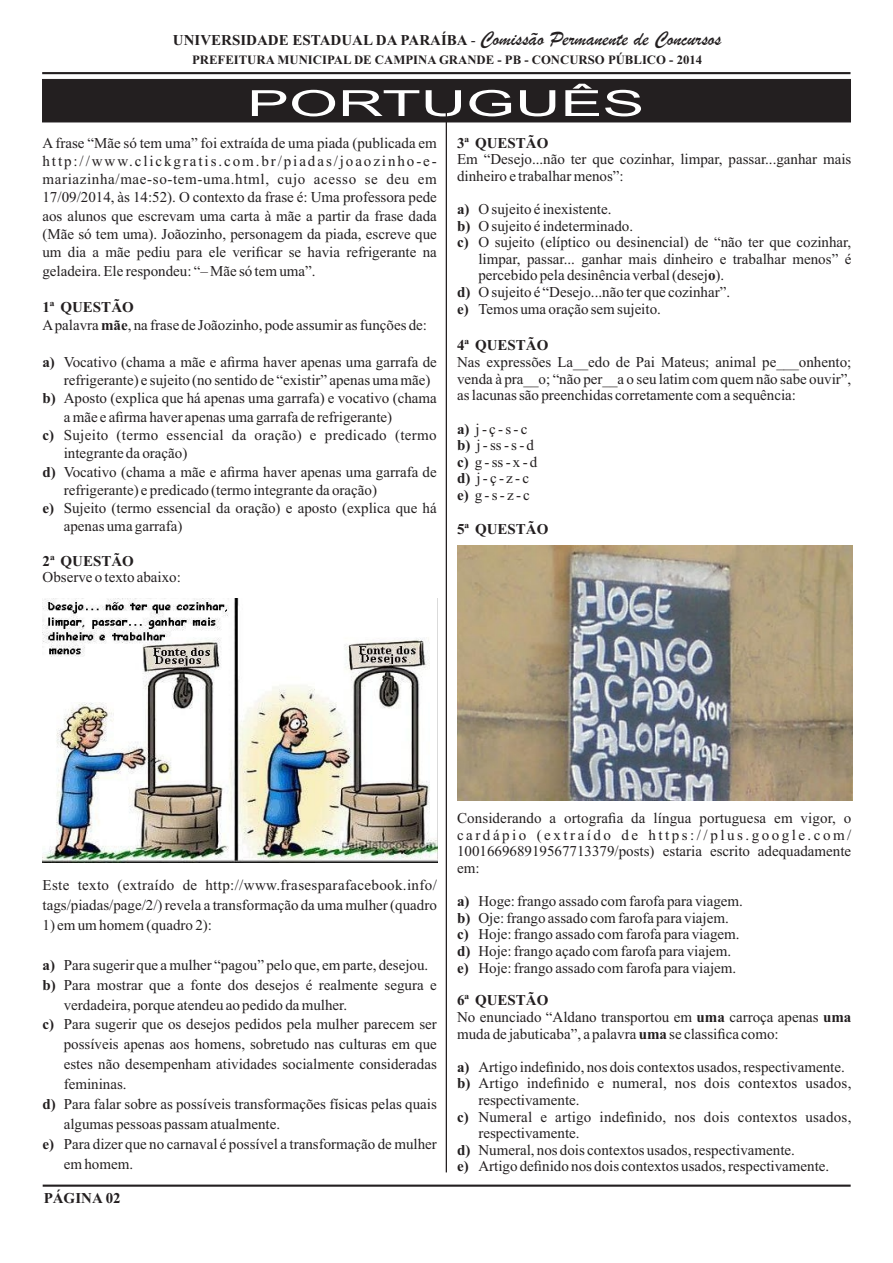
<style>
.page{position:relative;width:893px;height:1263px;background:#fff}
.page>*{position:absolute;margin:0;border:0;box-sizing:border-box;transform-origin:0 0}
.t1{font:36px "Arial";color:#fff;scale:1.75 1}
.t2{font:15px/16.6px "Times New Roman";color:#231f20}
.t3{font:700 15px "Times New Roman";color:#231f20}
.t4{font:15px "Times New Roman";letter-spacing:.025em;color:#231f20}
.t5{font:700 12.75px "Times New Roman";color:#231f20}
.s1{font-weight:400}
.s2{font-family:"Brush Script";font-weight:400;font-size:21px}
.s3{font-weight:700}
</style>
<div class="page">
<hr style="left:42px;top:72px;width:808px;height:2px;background:#231f20">
<hr style="left:43px;top:1184px;width:808px;height:3px;background:#231f20">
<div style="left:42px;top:79px;width:809px;height:44px;background:#231f20"></div>
<img style="left:43px;top:598px;width:395px;height:264px">
<img style="left:457px;top:545px;width:395px;height:256px">
<hr style="left:446px;top:79px;width:1px;height:1093px;background:#231f20">
<p class="t3" style="left:173px;top:35px;width:550px">UNIVERSIDADE ESTADUAL DA PARAÍBA <span class="s1">-</span> <span class="s2">Comissão Permanente de Concursos</span></p>
<p class="t5" style="left:192px;top:55px;width:512px">PREFEITURA MUNICIPAL DE CAMPINA GRANDE - PB - CONCURSO PÚBLICO - 2014</p>
<h1 class="t1" style="left:247px;top:90px;width:228px">PORTUGUÊS</h1>
<p class="t2" style="left:42px;top:135px;width:396px;line-height:18.3px;text-align:justify">Afrase “Mãe só tem uma” foi extraída de uma piada (publicada em http://www.clickgratis.com.br/piadas/joaozinho-e&shy;mariazinha/mae-so-tem-uma.html, cujo acesso se deu em 17/09/2014, às 14:52). O contexto da frase é: Uma professora pede aos alunos que escrevam uma carta à mãe a partir da frase dada (Mãe só tem uma). Joãozinho, personagem da piada, escreve que um dia a mãe pediu para ele verificar se havia refrigerante na geladeira. Ele respondeu: “– Mãe só tem uma”.</p>
<p class="t2" style="left:42px;top:299px;width:386px;line-height:18.3px"><span class="s3">1ª QUESTÃO<br></span>Apalavra <span class="s3">mãe</span>, na frase de Joãozinho, pode assumir as funções de:</p>
<p class="t2" style="left:42px;top:355px;width:396px"><span class="s3">a)</span> Vocativo (chama a mãe e afirma haver apenas uma garrafa de</p>
<p class="t2" style="left:64px;top:373px;width:368px">refrigerante) e sujeito (no sentido de “existir” apenas uma mãe)</p>
<p class="t2" style="left:42px;top:391px;width:396px"><span class="s3">b)</span> Aposto (explica que há apenas uma garrafa) e vocativo (chama</p>
<p class="t2" style="left:64px;top:410px;width:330px">a mãe e afirma haver apenas uma garrafa de refrigerante)</p>
<p class="t4" style="left:42px;top:430px;width:396px"><span class="s3">c)</span> Sujeito (termo essencial da oração) e predicado (termo</p>
<p class="t2" style="left:64px;top:446px;width:125px">integrante da oração)</p>
<p class="t2" style="left:42px;top:465px;width:396px"><span class="s3">d)</span> Vocativo (chama a mãe e afirma haver apenas uma garrafa de</p>
<p class="t2" style="left:64px;top:483px;width:315px">refrigerante) e predicado (termo integrante da oração)</p>
<p class="t2" style="left:42px;top:501px;width:396px"><span class="s3">e)</span> Sujeito (termo essencial da oração) e aposto (explica que há</p>
<p class="t2" style="left:64px;top:519px;width:120px">apenas uma garrafa)</p>
<p class="t3" style="left:43px;top:556px;width:93px">2ª QUESTÃO</p>
<p class="t2" style="left:43px;top:570px;width:140px">Observe o texto abaixo:</p>
<p class="t3" style="left:457px;top:137px;width:93px">3ª QUESTÃO</p>
<p class="t2" style="left:457px;top:152px;width:396px">Em “Desejo...não ter que cozinhar, limpar, passar...ganhar mais dinheiro e trabalhar menos”:</p>
<p class="t2" style="left:457px;top:202px;width:156px"><span class="s3">a)</span> O sujeito é inexistente.</p>
<p class="t2" style="left:457px;top:219px;width:177px"><span class="s3">b)</span> O sujeito é indeterminado.</p>
<p class="t2" style="left:457px;top:235px;width:396px"><span class="s3">c)</span> O sujeito (elíptico ou desinencial) de “não ter que cozinhar,</p>
<p class="t2" style="left:478px;top:252px;width:374px">limpar, passar... ganhar mais dinheiro e trabalhar menos” é</p>
<p class="t2" style="left:478px;top:269px;width:247px">percebido pela desinência verbal (desej<span class="s3">o</span>).</p>
<p class="t2" style="left:457px;top:285px;width:275px"><span class="s3">d)</span> O sujeito é “Desejo...não ter que cozinhar”.</p>
<p class="t2" style="left:457px;top:302px;width:205px"><span class="s3">e)</span> Temos uma oração sem sujeito.</p>
<p class="t3" style="left:457px;top:340px;width:93px">4ª QUESTÃO</p>
<p class="t2" style="left:457px;top:355px;width:396px;text-align:justify">Nas expressões La__edo de Pai Mateus; animal pe___onhento; venda à pra__o; “não per__a o seu latim com quem não sabe ouvir”, as lacunas são preenchidas corretamente com a sequência:</p>
<p class="t2" style="left:457px;top:422px;width:82px"><span class="s3">a)</span> j - ç - s - c <span class="s3">b)</span> j - ss - s - d <span class="s3">c)</span> g - ss - x - d <span class="s3">d)</span> j - ç - z - c <span class="s3">e)</span> g - s - z - c</p>
<p class="t3" style="left:457px;top:524px;width:93px">5ª QUESTÃO</p>
<p class="t2" style="left:43px;top:876px;width:396px;line-height:20px">Este texto (extraído de http://www.frasesparafacebook.info/ tags/piadas/page/2/) revela a transformação da uma mulher (quadro</p>
<p class="t2" style="left:43px;top:918px;width:171px">1) em um homem (quadro 2):</p>
<p class="t2" style="left:43px;top:958px;width:387px"><span class="s3">a)</span> Para sugerir que a mulher “pagou” pelo que, em parte, desejou.</p>
<p class="t2" style="left:43px;top:978px;width:396px"><span class="s3">b)</span> Para mostrar que a fonte dos desejos é realmente segura e</p>
<p class="t2" style="left:64px;top:997px;width:285px">verdadeira, porque atendeu ao pedido da mulher.</p>
<p class="t2" style="left:42px;top:1017px;width:396px"><span class="s3">c)</span> Para sugerir que os desejos pedidos pela mulher parecem ser</p>
<p class="t2" style="left:64px;top:1037px;width:375px">possíveis apenas aos homens, sobretudo nas culturas em que</p>
<p class="t2" style="left:64px;top:1057px;width:375px">estes não desempenham atividades socialmente consideradas</p>
<p class="t2" style="left:64px;top:1077px;width:64px">femininas.</p>
<p class="t2" style="left:42px;top:1097px;width:396px"><span class="s3">d)</span> Para falar sobre as possíveis transformações físicas pelas quais</p>
<p class="t2" style="left:64px;top:1117px;width:218px">algumas pessoas passam atualmente.</p>
<p class="t2" style="left:42px;top:1137px;width:396px"><span class="s3">e)</span> Para dizer que no carnaval é possível a transformação de mulher</p>
<p class="t2" style="left:64px;top:1157px;width:71px">em homem.</p>
<p class="t3" style="left:44px;top:1193px;width:79px">PÁGINA 02</p>
<p class="t2" style="left:457px;top:811px;width:396px;text-align:justify">Considerando a ortografia da língua portuguesa em vigor, o cardápio (extraído de https://plus.google.com/ 100166968919567713379/posts) estaria escrito adequadamente em:</p>
<p class="t2" style="left:457px;top:894px;width:287px"><span class="s3">a)</span> Hoge: frango assado com farofa para viagem. <span class="s3">b)</span> Oje: frango assado com farofa para viajem. <span class="s3">c)</span> Hoje: frango assado com farofa para viagem. <span class="s3">d)</span> Hoje: frango açado com farofa para viajem. <span class="s3">e)</span> Hoje: frango assado com farofa para viajem.</p>
<p class="t2" style="left:457px;top:993px;width:396px"><span class="s3">6ª QUESTÃO<br></span>No enunciado “Aldano transportou em <span class="s3">uma</span> carroça apenas <span class="s3">uma </span>muda de jabuticaba”, a palavra <span class="s3">uma</span> se classifica como:</p>
<p class="t2" style="left:457px;top:1060px;width:389px"><span class="s3">a)</span> Artigo indefinido, nos dois contextos usados, respectivamente.</p>
<p class="t2" style="left:457px;top:1076px;width:396px"><span class="s3">b)</span> Artigo indefinido e numeral, nos dois contextos usados,</p>
<p class="t2" style="left:478px;top:1093px;width:103px">respectivamente.</p>
<p class="t2" style="left:457px;top:1110px;width:396px"><span class="s3">c)</span> Numeral e artigo indefinido, nos dois contextos usados,</p>
<p class="t2" style="left:478px;top:1126px;width:103px">respectivamente.</p>
<p class="t2" style="left:457px;top:1143px;width:339px"><span class="s3">d)</span> Numeral, nos dois contextos usados, respectivamente.</p>
<p class="t2" style="left:457px;top:1159px;width:374px"><span class="s3">e)</span> Artigo definido nos dois contextos usados, respectivamente.</p>
</div>
